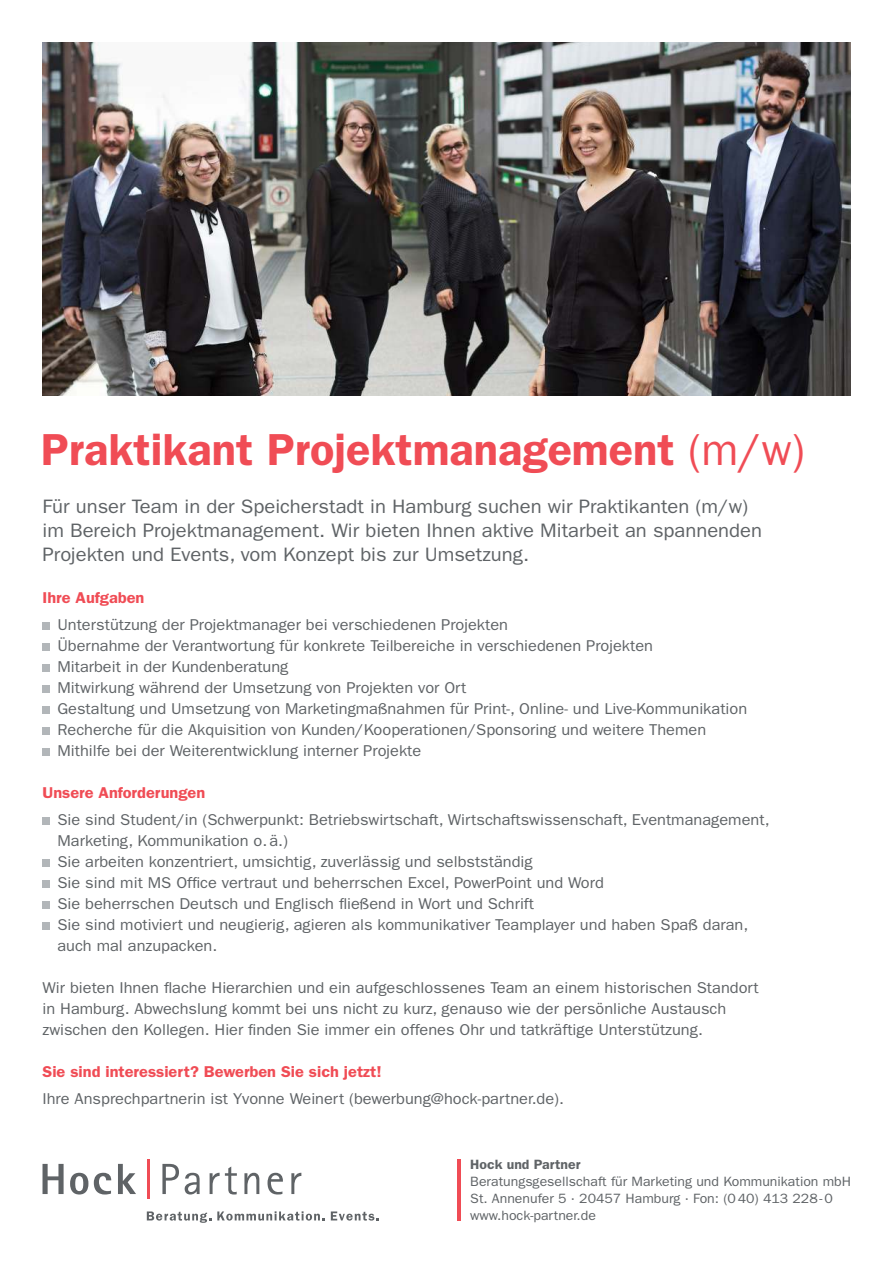
<style>
.page{position:relative;width:893px;height:1263px;background:#fff}
.page>*{position:absolute;margin:0;border:0;box-sizing:border-box;transform-origin:0 0}
.t1{font:600 45px "Franklin Gothic LT";color:#f04c55}
.t2{font:19.5px/24px "Franklin Gothic LT";color:#5f6366;scale:1.04 1}
.t3{font:15.75px/21px "Franklin Gothic LT";color:#5f6366;scale:1.04 1}
.t4{font:600 15.75px "Franklin Gothic LT";color:#f04c55;scale:1.04 1}
.t5{font:13.5px/17.2px "Franklin Gothic LT";color:#5f6366;scale:1.04 1}
.t6{font:600 13.5px "Franklin Gothic LT";color:#5f6366;scale:1.04 1}
.s1{font-weight:400}
</style>
<div class="page">
<img style="left:43px;top:43px;width:807px;height:352px">
<div style="left:43px;top:622px;width:7px;height:7px;background:#b2b6b9"></div>
<div style="left:43px;top:643px;width:7px;height:7px;background:#b2b6b9"></div>
<div style="left:43px;top:664px;width:7px;height:7px;background:#b2b6b9"></div>
<div style="left:43px;top:685px;width:7px;height:7px;background:#b2b6b9"></div>
<div style="left:43px;top:706px;width:7px;height:7px;background:#b2b6b9"></div>
<div style="left:43px;top:727px;width:7px;height:7px;background:#b2b6b9"></div>
<div style="left:43px;top:748px;width:7px;height:7px;background:#b2b6b9"></div>
<div style="left:43px;top:817px;width:7px;height:7px;background:#b2b6b9"></div>
<div style="left:43px;top:859px;width:7px;height:7px;background:#b2b6b9"></div>
<div style="left:43px;top:880px;width:7px;height:7px;background:#b2b6b9"></div>
<div style="left:43px;top:901px;width:7px;height:7px;background:#b2b6b9"></div>
<div style="left:43px;top:922px;width:7px;height:7px;background:#b2b6b9"></div>
<svg style="left:147px;top:1211px;width:64px;height:12px"></svg>
<svg style="left:217px;top:1211px;width:108px;height:9px"></svg>
<svg style="left:331px;top:1211px;width:48px;height:9px"></svg>
<svg style="left:43px;top:1164px;width:21px;height:30px"></svg>
<svg style="left:70px;top:1173px;width:18px;height:21px"></svg>
<svg style="left:94px;top:1173px;width:17px;height:21px"></svg>
<svg style="left:118px;top:1164px;width:18px;height:30px"></svg>
<hr style="left:147px;top:1159px;width:3px;height:39px;background:#f04c55">
<svg style="left:162px;top:1164px;width:17px;height:30px"></svg>
<svg style="left:185px;top:1173px;width:15px;height:21px"></svg>
<svg style="left:210px;top:1166px;width:27px;height:28px"></svg>
<svg style="left:244px;top:1173px;width:15px;height:21px"></svg>
<svg style="left:268px;top:1173px;width:15px;height:21px"></svg>
<svg style="left:291px;top:1173px;width:10px;height:21px"></svg>
<hr style="left:457px;top:1159px;width:3px;height:61px;background:#f04c55">
<h1 class="t1" style="left:41px;top:433px;width:766px">Praktikant Projektmanagement <span class="s1">(m/w)</span></h1>
<p class="t2" style="left:43px;top:494px;width:693px">Für unser Team in der Speicherstadt in Hamburg suchen wir Praktikanten (m/w) im Bereich Projektmanagement. Wir bieten Ihnen aktive Mitarbeit an spannenden<br>Projekten und Events, vom Konzept bis zur Umsetzung.</p>
<p class="t4" style="left:43px;top:591px;width:99px">Ihre Aufgaben</p>
<p class="t3" style="left:57px;top:614px;width:665px">Unterstützung der Projektmanager bei verschiedenen Projekten<br>Übernahme der Verantwortung für konkrete Teilbereiche in verschiedenen Projekten<br>Mitarbeit in der Kundenberatung<br>Mitwirkung während der Umsetzung von Projekten vor Ort<br>Gestaltung und Umsetzung von Marketingmaßnahmen für Print-, Online- und Live-Kommunikation Recherche für die Akquisition von Kunden/Kooperationen/Sponsoring und weitere Themen Mithilfe bei der Weiterentwicklung interner Projekte</p>
<p class="t4" style="left:43px;top:786px;width:158px">Unsere Anforderungen</p>
<p class="t3" style="left:57px;top:809px;width:686px">Sie sind Student/in (Schwerpunkt: Betriebswirtschaft, Wirtschaftswissenschaft, Eventmanagement, Marketing, Kommunikation o. ä.)<br>Sie arbeiten konzentriert, umsichtig, zuverlässig und selbstständig<br>Sie sind mit MS Office vertraut und beherrschen Excel, PowerPoint und Word<br>Sie beherrschen Deutsch und Englisch fließend in Wort und Schrift<br>Sie sind motiviert und neugierig, agieren als kommunikativer Teamplayer und haben Spaß daran, auch mal anzupacken.</p>
<p class="t3" style="left:43px;top:977px;width:690px">Wir bieten Ihnen flache Hierarchien und ein aufgeschlossenes Team an einem historischen Standort in Hamburg. Abwechslung kommt bei uns nicht zu kurz, genauso wie der persönliche Austausch zwischen den Kollegen. Hier finden Sie immer ein offenes Ohr und tatkräftige Unterstützung.</p>
<p class="t4" style="left:43px;top:1065px;width:328px">Sie sind interessiert? Bewerben Sie sich jetzt!</p>
<p class="t3" style="left:43px;top:1088px;width:503px">Ihre Ansprechpartnerin ist Yvonne Weinert (bewerbung@hock-partner.de).</p>
<p class="t6" style="left:470px;top:1159px;width:107px">Hock und Partner</p>
<p class="t5" style="left:470px;top:1173px;width:368px">Beratungsgesellschaft für Marketing und Kommunikation mbH<br>St. Annenufer 5 · 20457 Hamburg · Fon: (0 40) 413 228 - 0 www.hock-partner.de</p>
</div>
